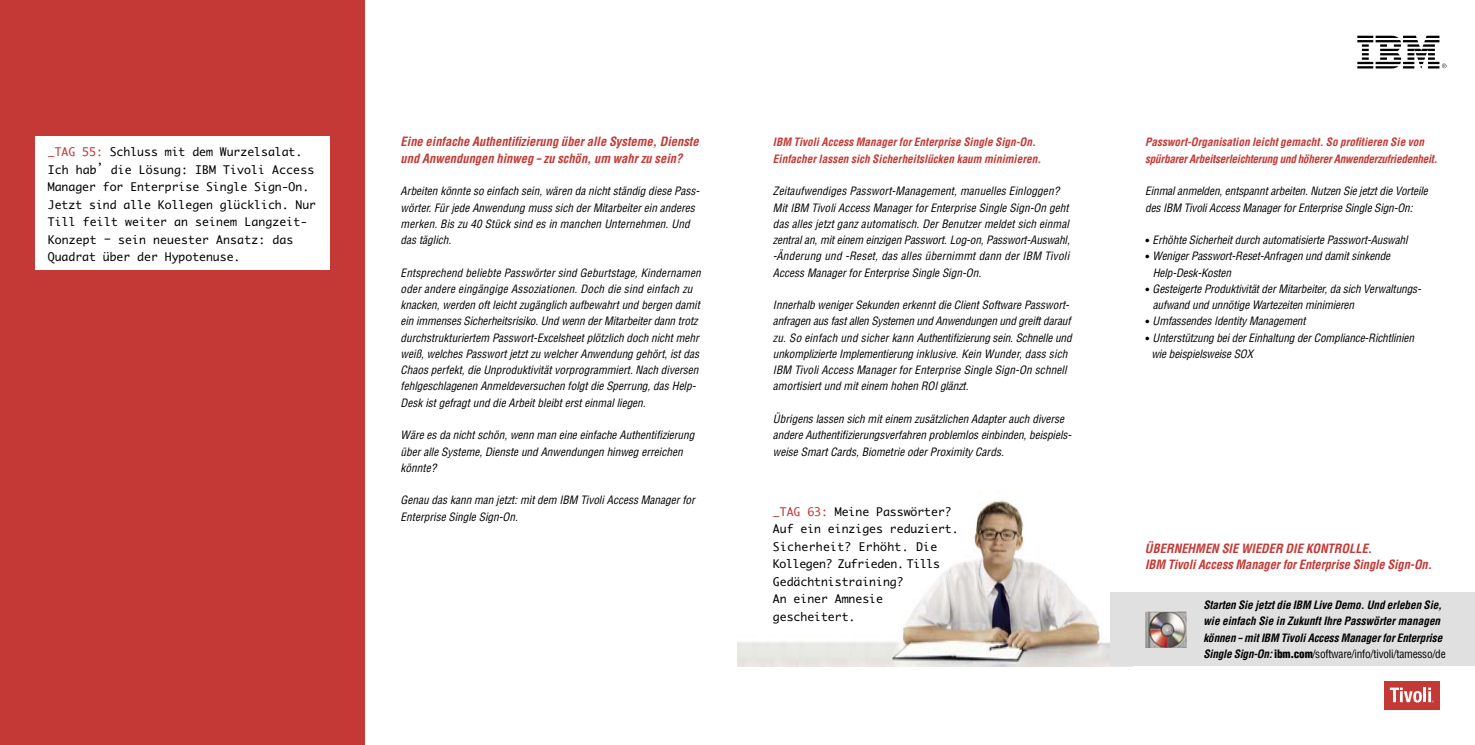
<style>
.page{position:relative;width:1475px;height:745px;background:#fff}
.page>*{position:absolute;margin:0;border:0;box-sizing:border-box;transform-origin:0 0}
.t1{font:13.75px/17.5px "New Osaka Mono";color:#000}
.t2{font:italic 700 12.5px/16.2px "IBM Helvetica Cond 2004";color:#c43935}
.t3{font:italic 11.25px/16.2px "IBM Helvetica Cond 2004";color:#000}
.t4{font:italic 700 11.25px/16.2px "IBM Helvetica Cond 2004";letter-spacing:-.01em;color:#000}
.t5{font:italic 700 11.25px/16.2px "IBM Helvetica Cond 2004";letter-spacing:-.025em;color:#c43935}
.t6{font:italic 700 11.25px/16.2px "IBM Helvetica Cond 2004";color:#c43935}
.s1{color:#c43935}
.s2{font-family:"IBM Helvetica 2004";font-weight:900;font-style:normal;font-size:13.75px}
.s3{font-weight:900;font-style:normal}
.s4{font-weight:400;font-style:normal}
</style>
<div class="page">
<div style="left:1383px;top:680px;width:55px;height:29px;background:#c43935"></div>
<svg style="left:1389px;top:687px;width:32px;height:15px"></svg>
<hr style="left:1422px;top:687px;width:3px;height:14px;background:#fff">
<svg style="left:1428px;top:687px;width:5px;height:15px"></svg>
<svg style="left:1357px;top:36px;width:88px;height:32px"></svg>
<div style="left:0;top:0;width:365px;height:744px;background:#c43935"></div>
<img style="left:737px;top:499px;width:372px;height:166px">
<div style="left:35px;top:136px;width:295px;height:134px;background:#fff"></div>
<div style="left:1109px;top:592px;width:365px;height:73px;background:#e0e0e0"></div>
<img style="left:1145px;top:611px;width:41px;height:36px">
<p class="t1" style="left:48px;top:142px;width:270px"><span class="s1">_TAG 55:</span> Schluss mit dem Wurzelsalat.<br>Ich hab’die Lösung: IBM Tivoli Access Manager for Enterprise Single Sign-On.<br>Jetzt sind alle Kollegen glücklich. Nur Till feilt weiter an seinem Langzeit-Konzept – sein neuester Ansatz: das Quadrat über der Hypotenuse.</p>
<p class="t2" style="left:400px;top:134px;width:299px">Eine einfache Authentifizierung über alle Systeme, Dienste und Anwendungen hinweg – zu schön, um wahr zu sein?</p>
<p class="t3" style="left:400px;top:183px;width:300px">Arbeiten könnte so einfach sein, wären da nicht ständig diese Pass&shy;wörter. Für jede Anwendung muss sich der Mitarbeiter ein anderes merken. Bis zu 40 Stück sind es in manchen Unternehmen. Und das täglich.</p>
<p class="t3" style="left:400px;top:264px;width:301px">Entsprechend beliebte Passwörter sind Geburtstage, Kindernamen oder andere eingängige Assoziationen. Doch die sind einfach zu knacken, werden oft leicht zugänglich aufbewahrt und bergen damit ein immenses Sicherheitsrisiko. Und wenn der Mitarbeiter dann trotz durchstrukturiertem Passwort-Excelsheet plötzlich doch nicht mehr weiß, welches Passwort jetzt zu welcher Anwendung gehört, ist das Chaos perfekt, die Unproduktivität vorprogrammiert. Nach diversen fehlgeschlagenen Anmeldeversuchen folgt die Sperrung, das Help-Desk ist gefragt und die Arbeit bleibt erst einmal liegen.</p>
<p class="t3" style="left:400px;top:427px;width:295px">Wäre es da nicht schön, wenn man eine einfache Authentifizierung über alle Systeme, Dienste und Anwendungen hinweg erreichen könnte?</p>
<p class="t3" style="left:400px;top:492px;width:296px">Genau das kann man jetzt: mit dem IBM Tivoli Access Manager for<br>Enterprise Single Sign-On.</p>
<p class="t6" style="left:772px;top:134px;width:269px">IBM Tivoli Access Manager for Enterprise Single Sign-On.<br>Einfacher lassen sich Sicherheitslücken kaum minimieren.</p>
<p class="t3" style="left:772px;top:183px;width:298px">Zeitaufwendiges Passwort-Management, manuelles Einloggen?<br>Mit IBM Tivoli Access Manager for Enterprise Single Sign-On geht das alles jetzt ganz automatisch. Der Benutzer meldet sich einmal zentral an, mit einem einzigen Passwort. Log-on, Passwort-Auswahl, -Änderung und -Reset, das alles übernimmt dann der IBM Tivoli Access Manager for Enterprise Single Sign-On.</p>
<p class="t3" style="left:772px;top:297px;width:300px">Innerhalb weniger Sekunden erkennt die Client Software Passwort&shy;anfragen aus fast allen Systemen und Anwendungen und greift darauf zu. So einfach und sicher kann Authentifizierung sein. Schnelle und unkomplizierte Implementierung inklusive. Kein Wunder, dass sich IBM Tivoli Access Manager for Enterprise Single Sign-On schnell amortisiert und mit einem hohen ROI glänzt.</p>
<p class="t3" style="left:772px;top:410px;width:300px">Übrigens lassen sich mit einem zusätzlichen Adapter auch diverse andere Authentifizierungsverfahren problemlos einbinden, beispiels&shy;weise Smart Cards, Biometrie oder Proximity Cards.</p>
<p class="t1" style="left:772px;top:502px;width:187px"><span class="s1">_TAG 63:</span> Meine Passwörter?<br>Auf ein einziges reduziert.<br>Sicherheit? Erhöht. Die<br>Kollegen? Zufrieden. Tills<br>Gedächtnistraining?<br>An einer Amnesie gescheitert.</p>
<p class="t5" style="left:1144px;top:134px;width:294px">Passwort-Organisation leicht gemacht. So profitieren Sie von spürbarer Arbeitserleichterung und höherer Anwenderzufriedenheit.</p>
<p class="t3" style="left:1144px;top:183px;width:284px">Einmal anmelden, entspannt arbeiten. Nutzen Sie jetzt die Vorteile des IBM Tivoli Access Manager for Enterprise Single Sign-On:</p>
<p class="t3" style="left:1144px;top:232px;width:264px"><span class="s2">·</span> Erhöhte Sicherheit durch automatisierte Passwort-Auswahl</p>
<p class="t3" style="left:1144px;top:248px;width:246px"><span class="s2">·</span> Weniger Passwort-Reset-Anfragen und damit sinkende</p>
<p class="t3" style="left:1152px;top:264px;width:80px">Help-Desk-Kosten</p>
<p class="t3" style="left:1144px;top:280px;width:277px"><span class="s2">·</span> Gesteigerte Produktivität der Mitarbeiter, da sich Verwaltungs-</p>
<p class="t3" style="left:1152px;top:297px;width:203px">aufwand und unnötige Wartezeiten minimieren</p>
<p class="t3" style="left:1144px;top:313px;width:162px"><span class="s2">·</span> Umfassendes Identity Management</p>
<p class="t3" style="left:1144px;top:329px;width:270px"><span class="s2">·</span> Unterstützung bei der Einhaltung der Compliance-Richtlinien</p>
<p class="t3" style="left:1151px;top:345px;width:103px">wie beispielsweise SOX</p>
<p class="t2" style="left:1144px;top:540px;width:288px">ÜBERNEHMEN SIE WIEDER DIE KONTROLLE.<br>IBM Tivoli Access Manager for Enterprise Single Sign-On.</p>
<p class="t4" style="left:1203px;top:596px;width:244px">Starten Sie jetzt die IBM Live Demo. Und erleben Sie, wie einfach Sie in Zukunft Ihre Passwörter managen können – mit IBM Tivoli Access Manager for Enterprise Single Sign-On: <span class="s3">ibm.com</span><span class="s4">/software/info/tivoli/tamesso/de</span></p>
</div>
